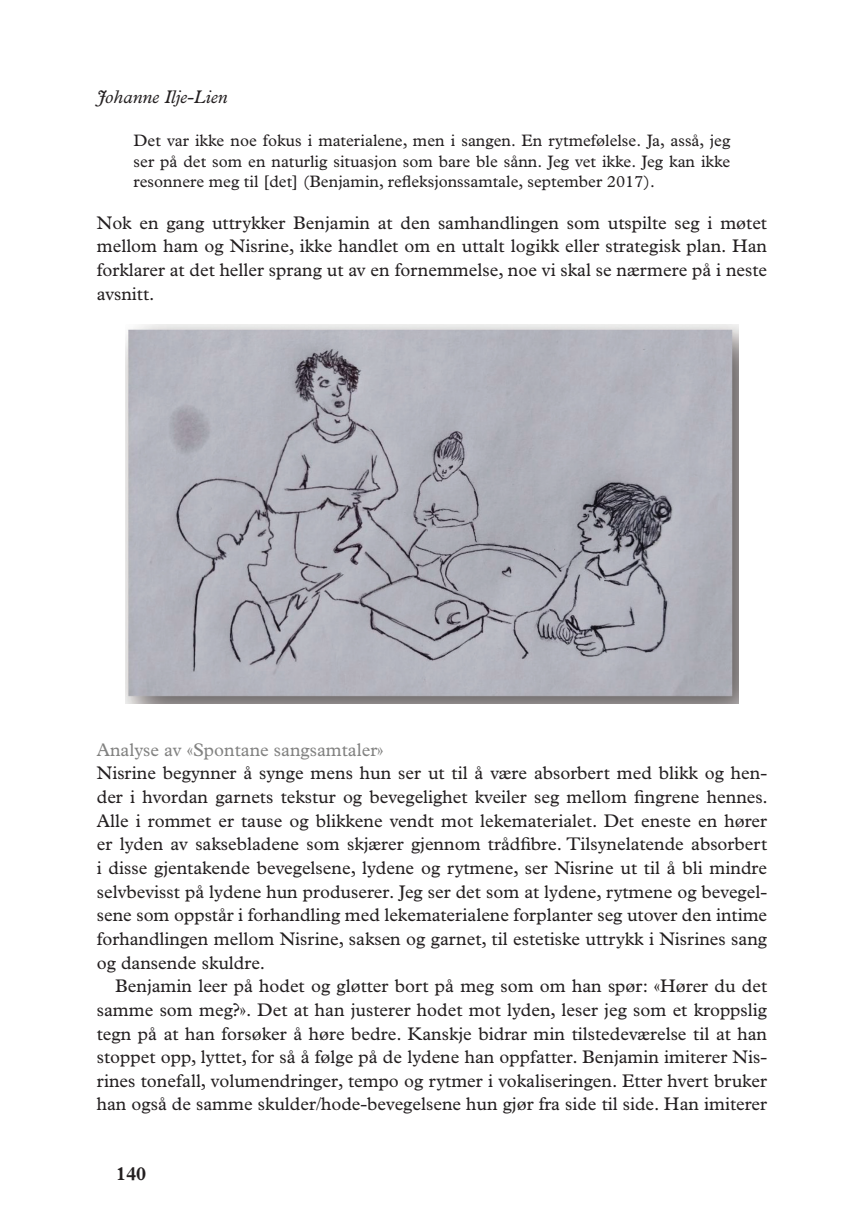
<style>
.page{position:relative;width:864px;height:1231px;background:#fff}
.page>*{position:absolute;margin:0;border:0;box-sizing:border-box;transform-origin:0 0}
.t1{font:700 19.25px "Plantin Std";color:#231f20}
.t2{font:18.38px/23.6px "Plantin Std";color:#231f20;text-align:justify}
.t3{font:18.38px "Plantin Std";color:#828281}
.t4{font:italic 18.38px "Plantin Std";color:#231f20}
.t5{font:16.62px/20.1px "Plantin Std";color:#231f20;text-align:justify}
</style>
<div class="page">
<img style="left:126px;top:324px;width:612px;height:379px">
<p class="t4" style="left:97px;top:86px;width:132px">Johanne Ilje-Lien</p>
<p class="t5" style="left:133px;top:131px;width:598px">Det var ikke noe fokus i materialene, men i sangen. En rytmefølelse. Ja, asså, jeg ser på det som en naturlig situasjon som bare ble sånn. Jeg vet ikke. Jeg kan ikke resonnere meg til [det] (Benjamin, refleksjonssamtale, september 2017).</p>
<p class="t2" style="left:97px;top:211px;width:671px">Nok en gang uttrykker Benjamin at den samhandlingen som utspilte seg i møtet mellom ham og Nisrine, ikke handlet om en uttalt logikk eller strategisk plan. Han forklarer at det heller sprang ut av en fornemmelse, noe vi skal se nærmere på i neste avsnitt.</p>
<p class="t3" style="left:97px;top:739px;width:288px">Analyse av «Spontane sangsamtaler»</p>
<p class="t2" style="left:97px;top:761px;width:672px">Nisrine begynner å synge mens hun ser ut til å være absorbert med blikk og hen&shy;der i hvordan garnets tekstur og bevegelighet kveiler seg mellom fingrene hennes.<br>Alle i rommet er tause og blikkene vendt mot lekematerialet. Det eneste en hører er lyden av saksebladene som skjærer gjennom trådfibre. Tilsynelatende absorbert i disse gjentakende bevegelsene, lydene og rytmene, ser Nisrine ut til å bli mindre selvbevisst på lydene hun produserer. Jeg ser det som at lydene, rytmene og bevegel&shy;sene som oppstår i forhandling med lekematerialene forplanter seg utover den intime forhandlingen mellom Nisrine, saksen og garnet, til estetiske uttrykk i Nisrines sang og dansende skuldre.</p>
<p class="t2" style="left:97px;top:974px;width:671px;text-indent:18px">Benjamin leer på hodet og gløtter bort på meg som om han spør: «Hører du det samme som meg?». Det at han justerer hodet mot lyden, leser jeg som et kroppslig tegn på at han forsøker å høre bedre. Kanskje bidrar min tilstedeværelse til at han stoppet opp, lyttet, for så å følge på de lydene han oppfatter. Benjamin imiterer Nis&shy;rines tonefall, volumendringer, tempo og rytmer i vokaliseringen. Etter hvert bruker han også de samme skulder/hode-bevegelsene hun gjør fra side til side. Han imiterer</p>
<p class="t1" style="left:116px;top:1161px;width:32px">140</p>
</div>
